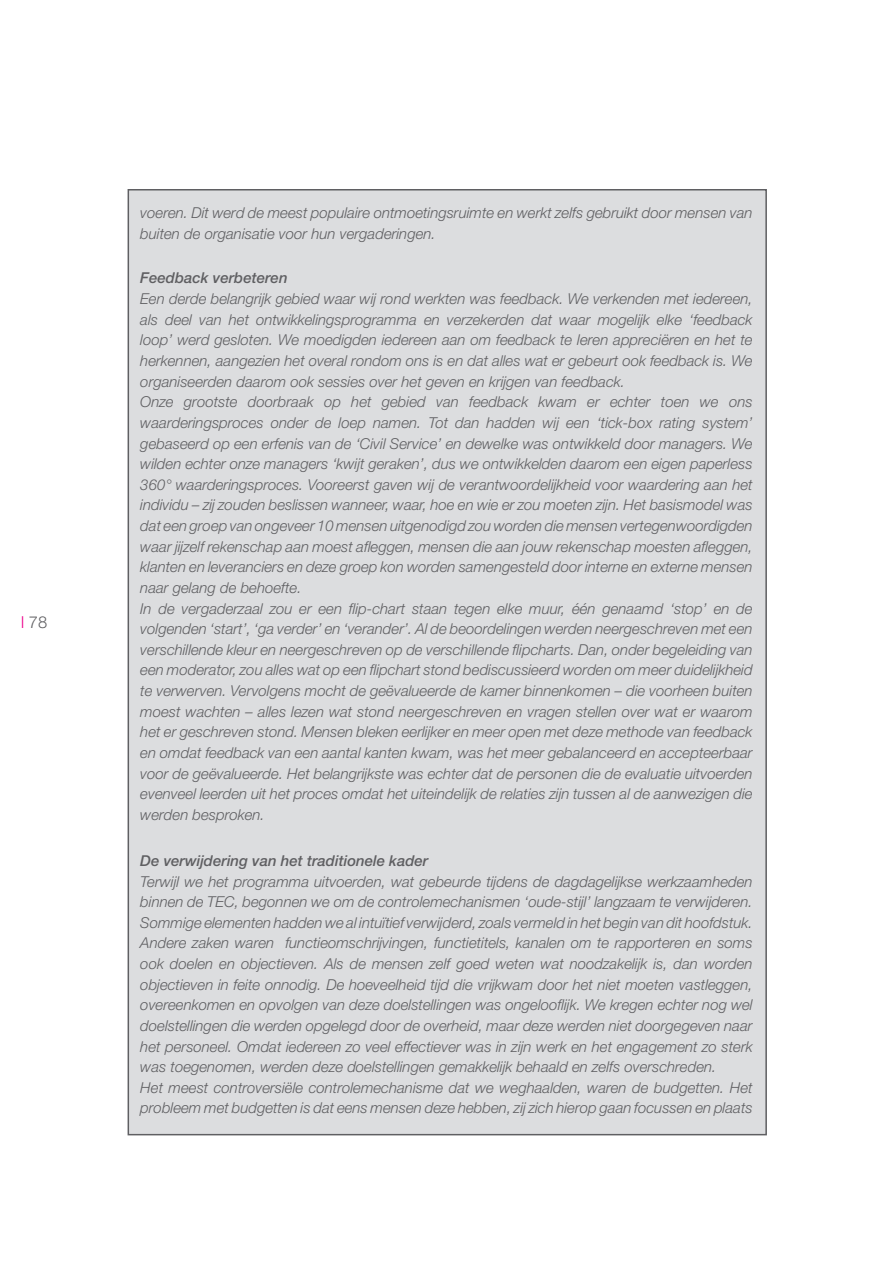
<style>
.page{position:relative;width:893px;height:1263px;background:#fff}
.page>*{position:absolute;margin:0;border:0;box-sizing:border-box;transform-origin:0 0}
.t1{font:300 16.5px "Helvetica Neue LT Std";color:#5f5f62}
.t2{font:italic 300 15px/20.7px "Helvetica Neue LT Std";color:#5f5f62}
.t3{font:italic 500 15px "Helvetica Neue LT Std";color:#5f5f62}
.s1{color:#ed028c}
</style>
<div class="page">
<div style="left:128px;top:189px;width:639px;height:946px;background:#dcdddf;border:2px solid #5f5f62"></div>
<p class="t1" style="left:21px;top:612px;width:27px"><span class="s1">l</span> 78</p>
<p class="t2" style="left:140px;top:202px;width:614px">voeren. Dit werd de meest populaire ontmoetingsruimte en werkt zelfs gebruikt door mensen van buiten de organisatie voor hun vergaderingen.</p>
<p class="t3" style="left:140px;top:269px;width:149px">Feedback verbeteren</p>
<p class="t2" style="left:140px;top:288px;width:614px">Een derde belangrijk gebied waar wij rond werkten was feedback. We verkenden met iedereen, als deel van het ontwikkelingsprogramma en verzekerden dat waar mogelijk elke ‘feedback loop’ werd gesloten. We moedigden iedereen aan om feedback te leren appreciëren en het te herkennen, aangezien het overal rondom ons is en dat alles wat er gebeurt ook feedback is. We organiseerden daarom ook sessies over het geven en krijgen van feedback.<br>Onze grootste doorbraak op het gebied van feedback kwam er echter toen we ons waarderingsproces onder de loep namen. Tot dan hadden wij een ‘tick-box rating system’ gebaseerd op een erfenis van de ‘Civil Service’ en dewelke was ontwikkeld door managers. We wilden echter onze managers ‘kwijt geraken’, dus we ontwikkelden daarom een eigen paperless 360° waarderingsproces. Vooreerst gaven wij de verantwoordelijkheid voor waardering aan het individu – zij zouden beslissen wanneer, waar, hoe en wie er zou moeten zijn. Het basismodel was dat een groep van ongeveer 10 mensen uitgenodigd zou worden die mensen vertegenwoordigden waar jijzelf rekenschap aan moest afleggen, mensen die aan jouw rekenschap moesten afleggen, klanten en leveranciers en deze groep kon worden samengesteld door interne en externe mensen naar gelang de behoefte.<br>In de vergaderzaal zou er een flip-chart staan tegen elke muur, één genaamd ‘stop’ en de volgenden ‘start’, ‘ga verder’ en ‘verander’. Al de beoordelingen werden neergeschreven met een verschillende kleur en neergeschreven op de verschillende flipcharts. Dan, onder begeleiding van een moderator, zou alles wat op een flipchart stond bediscussieerd worden om meer duidelijkheid te verwerven. Vervolgens mocht de geëvalueerde de kamer binnenkomen – die voorheen buiten moest wachten – alles lezen wat stond neergeschreven en vragen stellen over wat er waarom het er geschreven stond. Mensen bleken eerlijker en meer open met deze methode van feedback en omdat feedback van een aantal kanten kwam, was het meer gebalanceerd en accepteerbaar voor de geëvalueerde. Het belangrijkste was echter dat de personen die de evaluatie uitvoerden evenveel leerden uit het proces omdat het uiteindelijk de relaties zijn tussen al de aanwezigen die werden besproken.</p>
<p class="t3" style="left:140px;top:852px;width:290px">De verwijdering van het traditionele kader</p>
<p class="t2" style="left:140px;top:871px;width:614px">Terwijl we het programma uitvoerden, wat gebeurde tijdens de dagdagelijkse werkzaamheden binnen de TEC, begonnen we om de controlemechanismen ‘oude-stijl’ langzaam te verwijderen.<br>Sommige elementen hadden we al intuïtief verwijderd, zoals vermeld in het begin van dit hoofdstuk.<br>Andere zaken waren functieomschrijvingen, functietitels, kanalen om te rapporteren en soms ook doelen en objectieven. Als de mensen zelf goed weten wat noodzakelijk is, dan worden objectieven in feite onnodig. De hoeveelheid tijd die vrijkwam door het niet moeten vastleggen, overeenkomen en opvolgen van deze doelstellingen was ongelooflijk. We kregen echter nog wel doelstellingen die werden opgelegd door de overheid, maar deze werden niet doorgegeven naar het personeel. Omdat iedereen zo veel effectiever was in zijn werk en het engagement zo sterk was toegenomen, werden deze doelstellingen gemakkelijk behaald en zelfs overschreden.<br>Het meest controversiële controlemechanisme dat we weghaalden, waren de budgetten. Het probleem met budgetten is dat eens mensen deze hebben, zij zich hierop gaan focussen en plaats</p>
</div>
